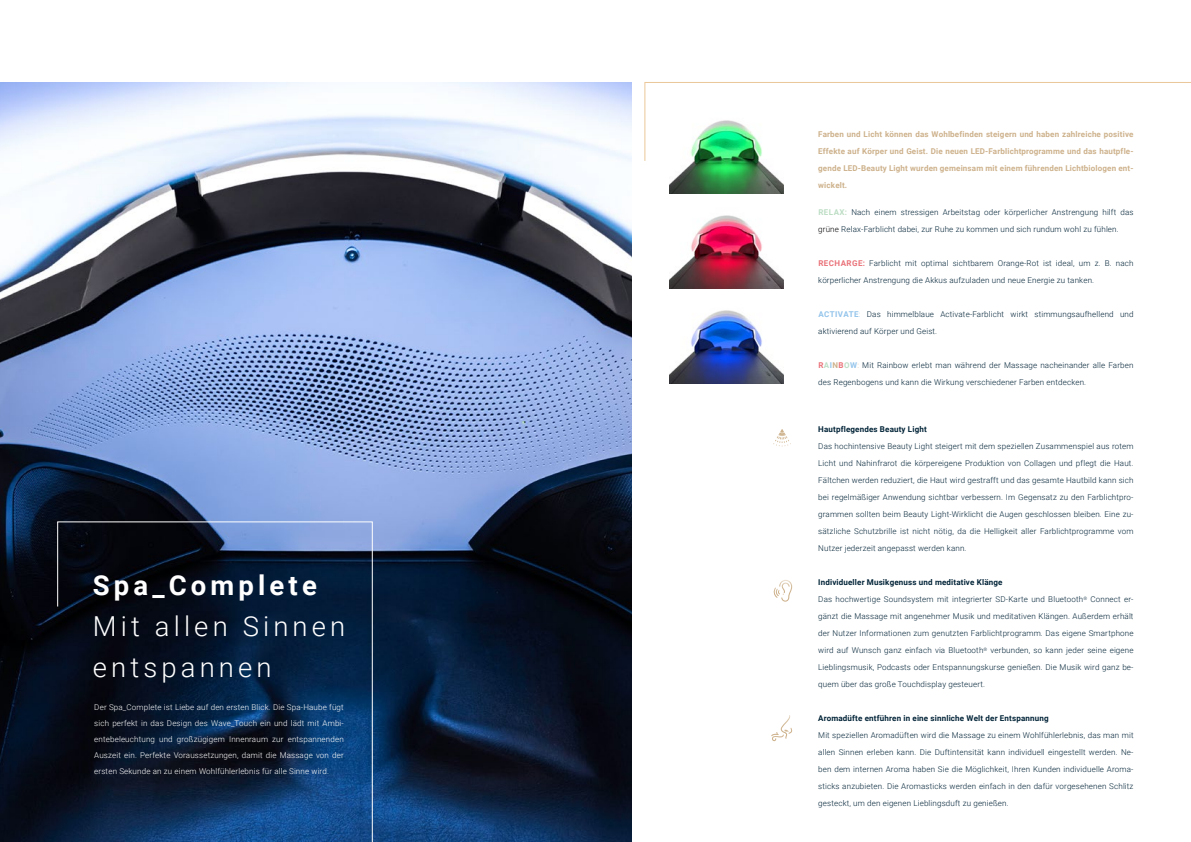
<style>
.page{position:relative;width:1191px;height:842px;background:#fff}
.page>*{position:absolute;margin:0;border:0;box-sizing:border-box;transform-origin:0 0}
.t1{font:300 27.5px/41px "Roboto";letter-spacing:.15em;color:#fff}
.t2{font:700 27.5px "Roboto";letter-spacing:.15em;color:#fff}
.t3{font:300 8px/17px "Roboto";letter-spacing:.02em;color:#002337}
.t4{font:300 8px/16px "Roboto";letter-spacing:.02em;color:#fff;text-align:justify}
.t5{font:700 8px/17px "Roboto";letter-spacing:.02em;color:#cdb18b;text-align:justify}
.t6{font:700 8px "Roboto";letter-spacing:.02em;color:#002337}
.s1{font-weight:700;color:#bcddc4}
.s2{color:#000}
.s3{font-weight:700;color:#e97279}
.s4{font-weight:700;color:#93c4eb}
.s5{color:#93c4eb}
.s6{font-weight:700;color:#cdb18b}
.s7{color:#cdb18b}
.s8{font-weight:700}
</style>
<div class="page">
<svg style="left:773px;top:429px;width:18px;height:17px"></svg>
<svg style="left:773px;top:580px;width:19px;height:22px"></svg>
<svg style="left:771px;top:715px;width:21px;height:26px"></svg>
<img style="left:0;top:82px;width:631px;height:760px">
<svg style="left:57px;top:521px;width:316px;height:321px;background:#0e2441"></svg>
<img style="left:669px;top:215px;width:114px;height:74px">
<img style="left:669px;top:310px;width:114px;height:73px">
<img style="left:669px;top:161px;width:114px;height:33px">
<svg style="left:644px;top:82px;width:547px;height:79px"></svg>
<h1 class="t2" style="left:93px;top:566px;width:225px">Spa_Complete</h1>
<h1 class="t1" style="left:93px;top:605px;width:254px">Mit allen Sinnen entspannen</h1>
<p class="t4" style="left:94px;top:699px;width:251px">Der Spa_Complete ist Liebe auf den ersten Blick. Die Spa-Haube fügt sich perfekt in das Design des Wave_Touch ein und lädt mit Ambi&shy;entebeleuchtung und großzügigem Innenraum zur entspannenden Auszeit ein. Perfekte Voraussetzungen, damit die Massage von der ersten Sekunde an zu einem Wohlfühlerlebnis für alle Sinne wird.</p>
<p class="t5" style="left:818px;top:125px;width:317px">Farben und Licht können das Wohlbefinden steigern und haben zahlreiche positive Effekte auf Körper und Geist. Die neuen LED-Farblichtprogramme und das hautpfle&shy;gende LED-Beauty Light wurden gemeinsam mit einem führenden Lichtbiologen ent&shy;wickelt.</p>
<p class="t3" style="left:818px;top:203px;width:317px"><span class="s1">RELAX:</span> Nach einem stressigen Arbeitstag oder körperlicher Anstrengung hilft das <span class="s2">grüne</span> Relax-Farblicht dabei, zur Ruhe zu kommen und sich rundum wohl zu fühlen.</p>
<p class="t3" style="left:818px;top:254px;width:317px"><span class="s3">RECHARGE:</span> Farblicht mit optimal sichtbarem Orange-Rot ist ideal, um z. B. nach körperlicher Anstrengung die Akkus aufzuladen und neue Energie zu tanken.</p>
<p class="t3" style="left:818px;top:305px;width:317px"><span class="s4">ACTIVATE</span><span class="s5">:</span> Das himmelblaue Activate-Farblicht wirkt stimmungsaufhellend und aktivierend auf Körper und Geist.</p>
<p class="t3" style="left:818px;top:356px;width:317px"><span class="s3">R</span><span class="s1">A</span><span class="s4">I</span><span class="s6">N</span><span class="s3">B</span><span class="s1">O</span><span class="s4">W</span><span class="s7">:</span> Mit Rainbow erlebt man während der Massage nacheinander alle Farben des Regenbogens und kann die Wirkung verschiedener Farben entdecken.</p>
<p class="t6" style="left:818px;top:424px;width:110px">Hautpflegendes Beauty Light</p>
<p class="t3" style="left:818px;top:438px;width:317px;text-align:justify">Das hochintensive Beauty Light steigert mit dem speziellen Zusammenspiel aus rotem Licht und Nahinfrarot die körpereigene Produktion von Collagen und pflegt die Haut.<br>Fältchen werden reduziert, die Haut wird gestrafft und das gesamte Hautbild kann sich bei regelmäßiger Anwendung sichtbar verbessern. Im Gegensatz zu den Farblichtpro&shy;grammen sollten beim Beauty Light-Wirklicht die Augen geschlossen bleiben. Eine zu&shy;sätzliche Schutzbrille ist nicht nötig, da die Helligkeit aller Farblichtprogramme vom Nutzer jederzeit angepasst werden kann.</p>
<p class="t3" style="left:818px;top:574px;width:317px"><span class="s8">Individueller Musikgenuss und meditative Klänge<br></span>Das hochwertige Soundsystem mit integrierter SD-Karte und Bluetooth<sup>®</sup> Connect er&shy;gänzt die Massage mit angenehmer Musik und meditativen Klängen. Außerdem erhält der Nutzer Informationen zum genutzten Farblichtprogramm. Das eigene Smartphone wird auf Wunsch ganz einfach via Bluetooth<sup>®</sup> verbunden, so kann jeder seine eigene Lieblingsmusik, Podcasts oder Entspannungskurse genießen. Die Musik wird ganz be&shy;quem über das große Touchdisplay gesteuert.</p>
<p class="t6" style="left:818px;top:713px;width:232px">Aromadüfte entführen in eine sinnliche Welt der Entspannung</p>
<p class="t3" style="left:818px;top:727px;width:317px;text-align:justify">Mit speziellen Aromadüften wird die Massage zu einem Wohlfühlerlebnis, das man mit allen Sinnen erleben kann. Die Duftintensität kann individuell eingestellt werden. Ne&shy;ben dem internen Aroma haben Sie die Möglichkeit, Ihren Kunden individuelle Aroma&shy;sticks anzubieten. Die Aromasticks werden einfach in den dafür vorgesehenen Schlitz gesteckt, um den eigenen Lieblingsduft zu genießen.</p>
</div>
